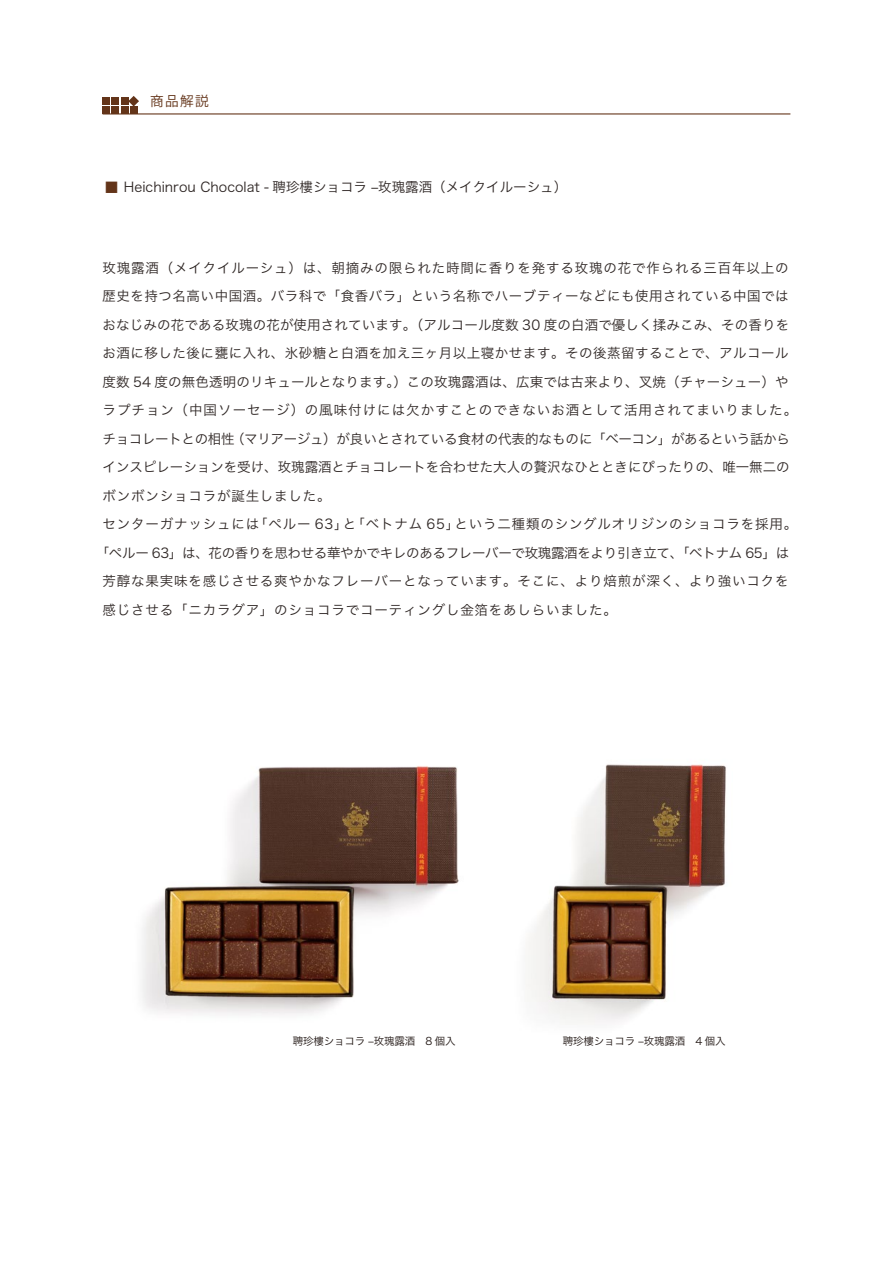
<style>
.page{position:relative;width:893px;height:1263px;background:#fff}
.page>*{position:absolute;margin:0;border:0;box-sizing:border-box;transform-origin:0 0}
.t1{font:13.5px "Hira Kaku Pro W3";letter-spacing:.06em;color:#2f2725}
.t2{font:13.5px "Hira Kaku Pro W3";letter-spacing:-.025em;color:#2f2725}
.t3{font:13.5px "Hira Kaku Pro W3";letter-spacing:.01em;color:#2f2725}
.t4{font:13.5px "Hira Kaku Pro W3";letter-spacing:.04em;color:#2f2725}
.t5{font:13.5px "Hira Kaku Pro W3";color:#2f2725}
.t6{font:13.5px "Hira Kaku Pro W3";letter-spacing:.075em;color:#2f2725}
.t7{font:13.5px "Koz Go Pro";color:#633419}
.t8{font:10.5px "Hira Kaku Pro W3";letter-spacing:-.015em;color:#221815}
.s1{font-size:15px;color:#633419}
</style>
<div class="page">
<hr style="left:103px;top:113px;width:687px;height:1px;background:#633419">
<div style="left:103px;top:97px;width:7px;height:8px;background:#633419"></div>
<div style="left:112px;top:97px;width:7px;height:8px;background:#633419"></div>
<div style="left:112px;top:106px;width:7px;height:8px;background:#633419"></div>
<div style="left:103px;top:106px;width:7px;height:8px;background:#633419"></div>
<div style="left:121px;top:97px;width:7px;height:8px;background:#633419"></div>
<svg style="left:128px;top:96px;width:11px;height:10px"></svg>
<div style="left:130px;top:106px;width:7px;height:8px;background:#633419"></div>
<div style="left:121px;top:106px;width:7px;height:8px;background:#633419"></div>
<img style="left:142px;top:766px;width:317px;height:249px">
<img style="left:526px;top:764px;width:200px;height:259px">
<p class="t7" style="left:150px;top:93px;width:60px">商品解説</p>
<p class="t5" style="left:104px;top:175px;width:465px"><span class="s1">■</span> Heichinrou Chocolat - 聘珍樓ショコラ ‒玫瑰露酒（メイクイルーシュ）</p>
<p class="t1" style="left:103px;top:256px;width:688px">玫瑰露酒（メイクイルーシュ）は、朝摘みの限られた時間に香りを発する玫瑰の花で作られる三百年以上の</p>
<p class="t4" style="left:103px;top:284px;width:688px">歴史を持つ名高い中国酒。バラ科で「食香バラ」という名称でハーブティーなどにも使用されている中国では</p>
<p class="t3" style="left:103px;top:313px;width:688px">おなじみの花である玫瑰の花が使用されています。（アルコール度数 30 度の白酒で優しく揉みこみ、その香りを</p>
<p class="t4" style="left:103px;top:341px;width:688px">お酒に移した後に甕に入れ、氷砂糖と白酒を加え三ヶ月以上寝かせます。その後蒸留することで、アルコール</p>
<p class="t3" style="left:103px;top:370px;width:688px">度数 54 度の無色透明のリキュールとなります。）この玫瑰露酒は、広東では古来より、叉焼（チャーシュー）や</p>
<p class="t6" style="left:103px;top:398px;width:696px">ラプチョン（中国ソーセージ）の風味付けには欠かすことのできないお酒として活用されてまいりました。</p>
<p class="t2" style="left:103px;top:427px;width:689px">チョコレートとの相性（マリアージュ）が良いとされている食材の代表的なものに「ベーコン」があるという話から</p>
<p class="t5" style="left:103px;top:455px;width:689px">インスピレーションを受け、玫瑰露酒とチョコレートを合わせた大人の贅沢なひとときにぴったりの、唯一無二の</p>
<p class="t1" style="left:103px;top:484px;width:230px">ボンボンショコラが誕生しました。</p>
<p class="t1" style="left:103px;top:512px;width:696px">センターガナッシュには「ペルー 63」と「ベトナム 65」という二種類のシングルオリジンのショコラを採用。</p>
<p class="t2" style="left:96px;top:541px;width:695px">「ペルー 63」は、花の香りを思わせる華やかでキレのあるフレーバーで玫瑰露酒をより引き立て、「ベトナム 65」は</p>
<p class="t1" style="left:103px;top:569px;width:688px">芳醇な果実味を感じさせる爽やかなフレーバーとなっています。そこに、より焙煎が深く、より強いコクを</p>
<p class="t1" style="left:103px;top:598px;width:516px">感じさせる「ニカラグア」のショコラでコーティングし金箔をあしらいました。</p>
<p class="t8" style="left:293px;top:1032px;width:164px">聘珍樓ショコラ ‒玫瑰露酒　8 個入</p>
<p class="t8" style="left:563px;top:1032px;width:164px">聘珍樓ショコラ ‒玫瑰露酒　4 個入</p>
</div>
